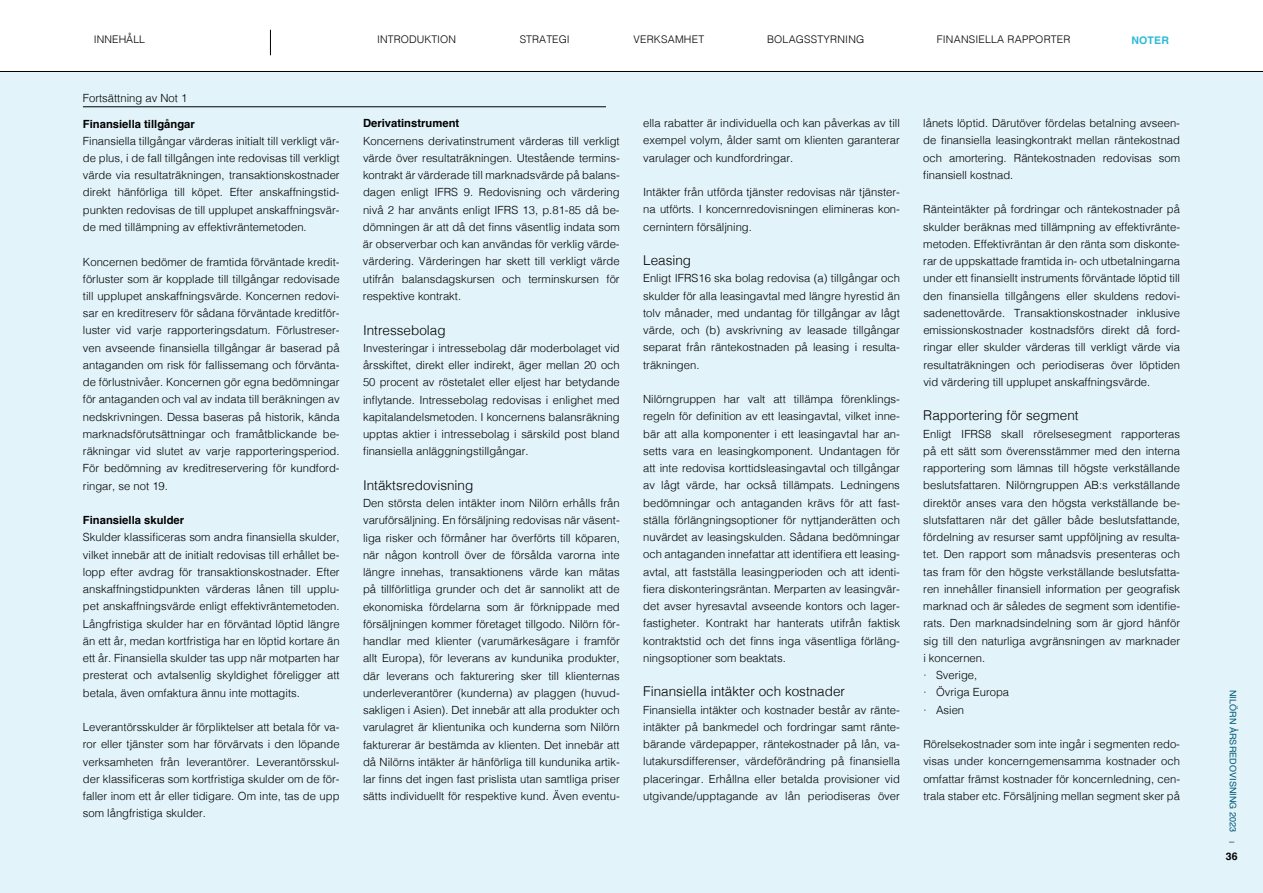
<style>
.page{position:relative;width:1263px;height:893px;background:#fff}
.page>*{position:absolute;margin:0;border:0;box-sizing:border-box;transform-origin:0 0}
.t1{font:300 13.5px "Helvetica";color:#000}
.t2{font:300 11.25px/17.2px "Helvetica";color:#000;text-align:justify}
.t3{font:700 11.25px "Helvetica";color:#000}
.t4{font:300 10.5px "Helvetica";letter-spacing:.02em;color:#000}
.t5{font:700 10.5px "Helvetica";letter-spacing:.02em;color:#2cbad8}
.t6{font:700 10.5px "Helvetica";color:#000}
.t7{font:9px "Helvetica";letter-spacing:.01em;color:#005776}
</style>
<div class="page">
<div style="left:0;top:72px;width:1263px;height:821px;background:#e2f3f9"></div>
<hr style="left:0;top:71px;width:1263px;height:1px;background:#000">
<svg style="left:270px;top:30px;width:1px;height:25px"></svg>
<hr style="left:83px;top:106px;width:523px;height:1px;background:#000">
<p class="t4" style="left:94px;top:31px;width:53px">INNEHÅLL</p>
<p class="t4" style="left:377px;top:30px;width:80px">INTRODUKTION</p>
<p class="t4" style="left:520px;top:30px;width:51px">STRATEGI</p>
<p class="t4" style="left:633px;top:31px;width:72px">VERKSAMHET</p>
<p class="t4" style="left:767px;top:31px;width:99px">BOLAGSSTYRNING</p>
<p class="t4" style="left:937px;top:31px;width:135px">FINANSIELLA RAPPORTER</p>
<p class="t5" style="left:1131px;top:34px;width:39px">NOTER</p>
<p class="t2" style="left:83px;top:88px;width:106px">Fortsättning av Not 1</p>
<p class="t3" style="left:83px;top:117px;width:113px">Finansiella tillgångar</p>
<p class="t2" style="left:83px;top:131px;width:258px">Finansiella tillgångar värderas initialt till verkligt vär&shy;de plus, i de fall tillgången inte redovisas till verkligt värde via resultaträkningen, transaktionskostnader direkt hänförliga till köpet. Efter anskaffningstid&shy;punkten redovisas de till upplupet anskaffningsvär&shy;de med tillämpning av effektivräntemetoden.</p>
<p class="t2" style="left:83px;top:252px;width:258px">Koncernen bedömer de framtida förväntade kredit&shy;förluster som är kopplade till tillgångar redovisade till upplupet anskaffningsvärde. Koncernen redovi&shy;sar en kreditreserv för sådana förväntade kreditför&shy;luster vid varje rapporteringsdatum. Förlustreser&shy;ven avseende finansiella tillgångar är baserad på antaganden om risk för fallissemang och förvänta&shy;de förlustnivåer. Koncernen gör egna bedömningar för antaganden och val av indata till beräkningen av nedskrivningen. Dessa baseras på historik, kända marknadsförutsättningar och framåtblickande be&shy;räkningar vid slutet av varje rapporteringsperiod.<br>För bedömning av kreditreservering för kundford&shy;ringar, se not 19.</p>
<p class="t3" style="left:83px;top:513px;width:103px">Finansiella skulder</p>
<p class="t2" style="left:83px;top:528px;width:258px">Skulder klassificeras som andra finansiella skulder, vilket innebär att de initialt redovisas till erhållet be&shy;lopp efter avdrag för transaktionskostnader. Efter anskaffningstidpunkten värderas lånen till upplu&shy;pet anskaffningsvärde enligt effektivräntemetoden.<br>Långfristiga skulder har en förväntad löptid längre än ett år, medan kortfristiga har en löptid kortare än ett år. Finansiella skulder tas upp när motparten har presterat och avtalsenlig skyldighet föreligger att betala, även omfaktura ännu inte mottagits.</p>
<p class="t2" style="left:83px;top:718px;width:258px">Leverantörsskulder är förpliktelser att betala för va&shy;ror eller tjänster som har förvärvats i den löpande verksamheten från leverantörer. Leverantörsskul&shy;der klassificeras som kortfristiga skulder om de för&shy;faller inom ett år eller tidigare. Om inte, tas de upp som långfristiga skulder.</p>
<p class="t3" style="left:363px;top:117px;width:98px">Derivatinstrument</p>
<p class="t2" style="left:363px;top:131px;width:258px">Koncernens derivatinstrument värderas till verkligt värde över resultaträkningen. Utestående termins&shy;kontrakt är värderade till marknadsvärde på balans&shy;dagen enligt IFRS 9. Redovisning och värdering nivå 2 har använts enligt IFRS 13, p.81-85 då be&shy;dömningen är att då det finns väsentlig indata som är observerbar och kan användas för verklig värde&shy;värdering. Värderingen har skett till verkligt värde utifrån balansdagskursen och terminskursen för respektive kontrakt.</p>
<p class="t1" style="left:363px;top:318px;width:84px">Intressebolag</p>
<p class="t2" style="left:363px;top:338px;width:258px">Investeringar i intressebolag där moderbolaget vid årsskiftet, direkt eller indirekt, äger mellan 20 och 50 procent av röstetalet eller eljest har betydande inflytande. Intressebolag redovisas i enlighet med kapitalandelsmetoden. I koncernens balansräkning upptas aktier i intressebolag i särskild post bland finansiella anläggningstillgångar.</p>
<p class="t1" style="left:363px;top:473px;width:112px">Intäktsredovisning</p>
<p class="t2" style="left:363px;top:494px;width:258px">Den största delen intäkter inom Nilörn erhålls från varuförsäljning. En försäljning redovisas när väsent&shy;liga risker och förmåner har överförts till köparen, när någon kontroll över de försålda varorna inte längre innehas, transaktionens värde kan mätas på tillförlitliga grunder och det är sannolikt att de ekonomiska fördelarna som är förknippade med försäljningen kommer företaget tillgodo. Nilörn för&shy;handlar med klienter (varumärkesägare i framför allt Europa), för leverans av kundunika produkter, där leverans och fakturering sker till klienternas underleverantörer (kunderna) av plaggen (huvud&shy;sakligen i Asien). Det innebär att alla produkter och varulagret är klientunika och kunderna som Nilörn fakturerar är bestämda av klienten. Det innebär att då Nilörns intäkter är hänförliga till kundunika artik&shy;lar finns det ingen fast prislista utan samtliga priser sätts individuellt för respektive kund. Även eventu-</p>
<p class="t2" style="left:643px;top:114px;width:258px">ella rabatter är individuella och kan påverkas av till exempel volym, ålder samt om klienten garanterar varulager och kundfordringar.</p>
<p class="t2" style="left:643px;top:183px;width:258px">Intäkter från utförda tjänster redovisas när tjänster&shy;na utförts. I koncernredovisningen elimineras kon&shy;cernintern försäljning.</p>
<p class="t1" style="left:643px;top:249px;width:50px">Leasing</p>
<p class="t2" style="left:643px;top:269px;width:258px">Enligt IFRS16 ska bolag redovisa (a) tillgångar och skulder för alla leasingavtal med längre hyrestid än tolv månader, med undantag för tillgångar av lågt värde, och (b) avskrivning av leasade tillgångar separat från räntekostnaden på leasing i resulta&shy;träkningen.</p>
<p class="t2" style="left:643px;top:390px;width:258px">Nilörngruppen har valt att tillämpa förenklings&shy;regeln för definition av ett leasingavtal, vilket inne&shy;bär att alla komponenter i ett leasingavtal har an&shy;setts vara en leasingkomponent. Undantagen för att inte redovisa korttidsleasingavtal och tillgångar av lågt värde, har också tillämpats. Ledningens bedömningar och antaganden krävs för att fast&shy;ställa förlängningsoptioner för nyttjanderätten och nuvärdet av leasingskulden. Sådana bedömningar och antaganden innefattar att identifiera ett leasing&shy;avtal, att fastställa leasingperioden och att identi&shy;fiera diskonteringsräntan. Merparten av leasingvär&shy;det avser hyresavtal avseende kontors och lager&shy;fastigheter. Kontrakt har hanterats utifrån faktisk kontraktstid och det finns inga väsentliga förläng&shy;ningsoptioner som beaktats.</p>
<p class="t1" style="left:643px;top:680px;width:203px">Finansiella intäkter och kostnader</p>
<p class="t2" style="left:643px;top:700px;width:258px">Finansiella intäkter och kostnader består av ränte&shy;intäkter på bankmedel och fordringar samt ränte&shy;bärande värdepapper, räntekostnader på lån, va&shy;lutakursdifferenser, värdeförändring på finansiella placeringar. Erhållna eller betalda provisioner vid utgivande/upptagande av lån periodiseras över</p>
<p class="t2" style="left:923px;top:114px;width:258px">lånets löptid. Därutöver fördelas betalning avseen&shy;de finansiella leasingkontrakt mellan räntekostnad och amortering. Räntekostnaden redovisas som finansiell kostnad.</p>
<p class="t2" style="left:923px;top:200px;width:258px">Ränteintäkter på fordringar och räntekostnader på skulder beräknas med tillämpning av effektivränte&shy;metoden. Effektivräntan är den ränta som diskonte&shy;rar de uppskattade framtida in- och utbetalningarna under ett finansiellt instruments förväntade löptid till den finansiella tillgångens eller skuldens redovi&shy;sadenettovärde. Transaktionskostnader inklusive emissionskostnader kostnadsförs direkt då ford&shy;ringar eller skulder värderas till verkligt värde via resultaträkningen och periodiseras över löptiden vid värdering till upplupet anskaffningsvärde.</p>
<p class="t1" style="left:923px;top:404px;width:157px">Rapportering för segment</p>
<p class="t2" style="left:923px;top:424px;width:258px;text-align:left">Enligt IFRS8 skall rörelsesegment rapporteras på ett sätt som överensstämmer med den interna rapportering som lämnas till högste verkställande beslutsfattaren. Nilörngruppen AB:s verkställande direktör anses vara den högsta verkställande be&shy;slutsfattaren när det gäller både beslutsfattande, fördelning av resurser samt uppföljning av resulta&shy;tet. Den rapport som månadsvis presenteras och tas fram för den högste verkställande beslutsfatta&shy;ren innehåller finansiell information per geografisk marknad och är således de segment som identifie&shy;rats. Den marknadsindelning som är gjord hänför sig till den naturliga avgränsningen av marknader i koncernen.<br>· Sverige,<br>· Övriga Europa<br>· Asien</p>
<p class="t2" style="left:923px;top:735px;width:258px">Rörelsekostnader som inte ingår i segmenten redo&shy;visas under koncerngemensamma kostnader och omfattar främst kostnader för koncernledning, cen&shy;trala staber etc. Försäljning mellan segment sker på</p>
<p class="t7" style="left:1240px;top:690px;width:144px;rotate:90deg">NILÖRN ÅRSREDOVISNING 2023</p>
<p class="t4" style="left:1229px;top:828px;width:7px">_</p>
<p class="t6" style="left:1226px;top:850px;width:13px">36</p>
</div>
